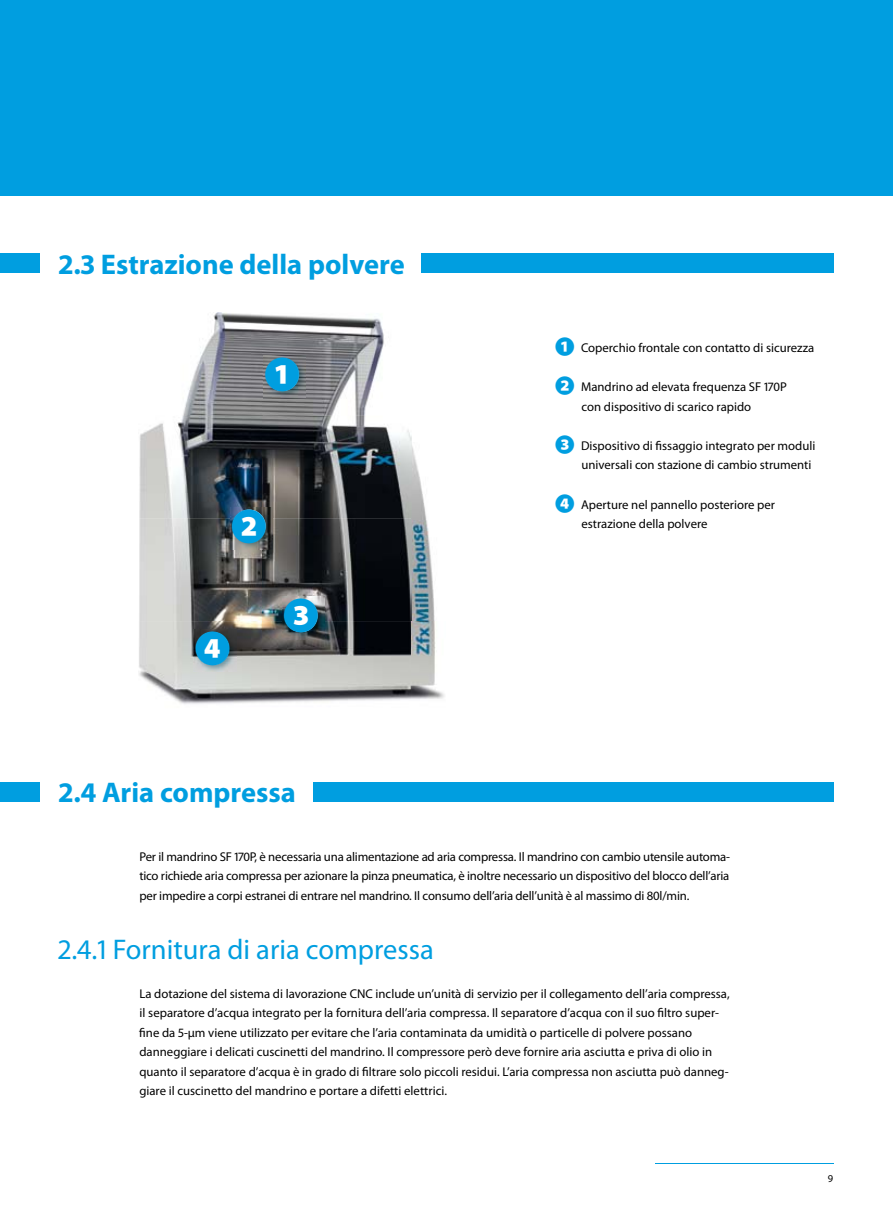
<style>
.page{position:relative;width:893px;height:1212px;background:#fff}
.page>*{position:absolute;margin:0;border:0;box-sizing:border-box;transform-origin:0 0}
.t1{font:800 35.7px "Koz Go Pro";color:#009ee0}
.t2{font:700 28.5px "Myriad Pro";color:#009ee0}
.t3{font:28.5px "Myriad Pro";color:#009ee0}
.t4{font:12.75px/19.5px "Myriad Pro";color:#000}
.t5{font:10.5px "Myriad Pro";color:#000}
.s1{font-family:"Koz Go Pro";font-weight:800;font-size:19.5px;color:#009ee0}
</style>
<div class="page">
<hr style="left:655px;top:1163px;width:179px;height:1px;background:#009ee0">
<div style="left:0;top:0;width:893px;height:196px;background:#009ee0"></div>
<img style="left:139px;top:313px;width:306px;height:391px">
<div style="left:421px;top:254px;width:413px;height:19px;background:#009ee0"></div>
<div style="left:0;top:254px;width:40px;height:19px;background:#009ee0"></div>
<img style="left:263px;top:356px;width:43px;height:42px">
<div style="left:266px;top:358px;width:33px;height:33px;background:#fff;border-radius:50%"></div>
<img style="left:230px;top:507px;width:43px;height:42px">
<div style="left:233px;top:510px;width:33px;height:32px;background:#fff;border-radius:50%"></div>
<img style="left:282px;top:597px;width:43px;height:42px">
<div style="left:285px;top:599px;width:33px;height:33px;background:#fff;border-radius:50%"></div>
<img style="left:194px;top:629px;width:42px;height:43px">
<div style="left:196px;top:632px;width:33px;height:33px;background:#fff;border-radius:50%"></div>
<div style="left:313px;top:782px;width:521px;height:19px;background:#009ee0"></div>
<div style="left:0;top:782px;width:40px;height:19px;background:#009ee0"></div>
<h2 class="t2" style="left:59px;top:246px;width:347px">2.3 Estrazione della polvere</h2>
<h1 class="t1" style="left:264px;top:352px;width:37px">❶</h1>
<h1 class="t1" style="left:231px;top:503px;width:37px">❷</h1>
<h1 class="t1" style="left:195px;top:626px;width:37px">❹</h1>
<h1 class="t1" style="left:283px;top:593px;width:37px">❸</h1>
<p class="t4" style="left:555px;top:338px;width:261px"><span class="s1">❶</span> Coperchio frontale con contatto di sicurezza</p>
<p class="t4" style="left:581px;top:377px;width:207px;text-indent:-26px"><span class="s1">❷</span> Mandrino ad elevata frequenza SF 170P con dispositivo di scarico rapido</p>
<p class="t4" style="left:581px;top:436px;width:235px;text-indent:-26px"><span class="s1">❸</span> Dispositivo di fissaggio integrato per moduli universali con stazione di cambio strumenti</p>
<p class="t4" style="left:581px;top:494px;width:195px;text-indent:-26px"><span class="s1">❹</span> Aperture nel pannello posteriore per estrazione della polvere</p>
<h2 class="t2" style="left:59px;top:774px;width:238px">2.4 Aria compressa</h2>
<p class="t4" style="left:139px;top:846px;width:592px;text-align:justify">Per il mandrino SF 170P, è necessaria una alimentazione ad aria compressa . Il mandrino con cambio utensile automa&shy;tico richiede aria compressa per azionare la pinza pneumatica, è inoltre necessario un dispositivo del blocco dell’aria per impedire a corpi estranei di entrare nel mandrino . Il consumo dell’aria dell’unità è al massimo di 80l/min .</p>
<h2 class="t3" style="left:59px;top:931px;width:377px">2 .4 .1 Fornitura di aria compressa</h2>
<p class="t4" style="left:139px;top:983px;width:592px">La dotazione del sistema di lavorazione CNC include un’unità di servizio per il collegamento dell’aria compressa, il separatore d’acqua integrato per la fornitura dell’aria compressa . Il separatore d’acqua con il suo filtro super&shy;fine da 5-μm viene utilizzato per evitare che l’aria contaminata da umidità o particelle di polvere possano danneggiare i delicati cuscinetti del mandrino . Il compressore però deve fornire aria asciutta e priva di olio in quanto il separatore d’acqua è in grado di filtrare solo piccoli residui . L’aria compressa non asciutta può danneg&shy;giare il cuscinetto del mandrino e portare a difetti elettrici .</p>
<p class="t5" style="left:828px;top:1171px;width:7px">9</p>
</div>
